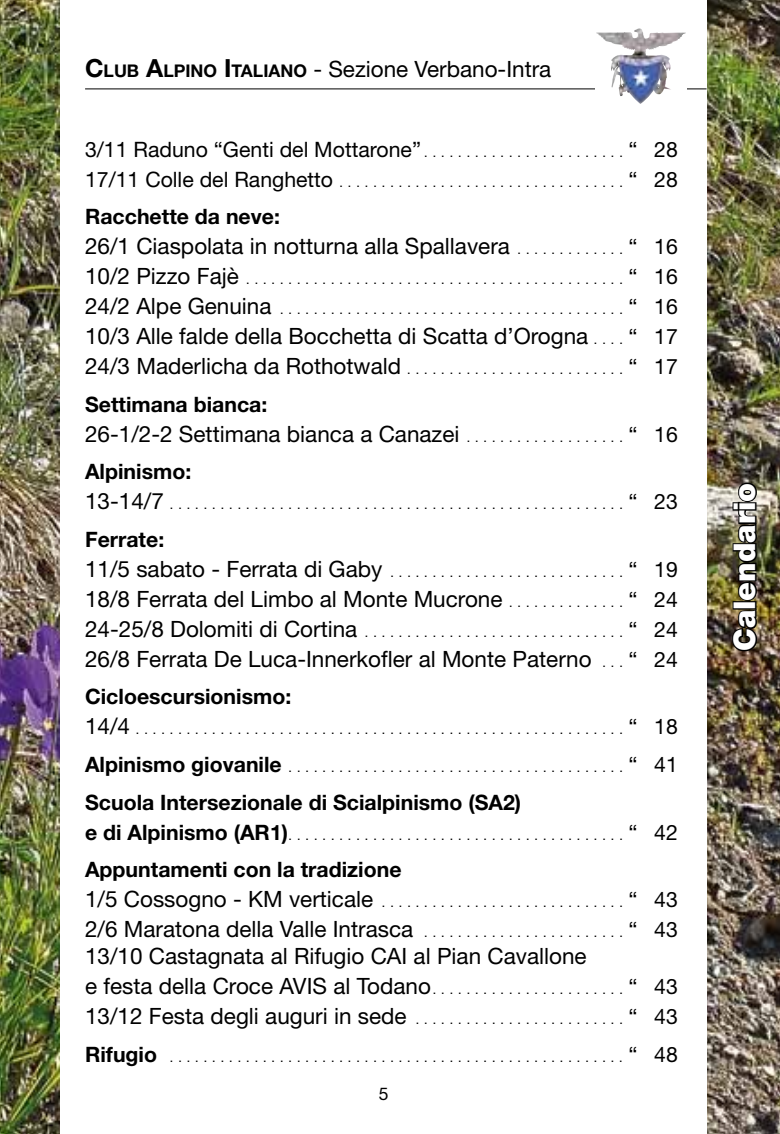
<style>
.page{position:relative;width:780px;height:1134px;background:#fff}
.page>*{position:absolute;margin:0;border:0;box-sizing:border-box;transform-origin:0 0}
.t1{font:900 30px "Helvetica Neue LT Std";color:#fff}
.t2{font:22.5px/30px "Helvetica Neue LT Std";color:#000}
.t3{font:700 21.25px "Helvetica Neue LT Std";color:#000}
.t4{font:21.25px "Helvetica Neue LT Std";color:#000}
.t5{font:17.5px "Helvetica Neue LT Std";color:#000}
.t6{font:12.5px "Helvetica Neue LT Std";color:#000}
.s1{font-weight:700;font-size:25px}
.s2{font-weight:700;font-size:17.5px}
.s3{font-size:12.5px}
.s4{font-size:21.25px}
.s5{font-size:22.5px}
.s6{font-weight:700;font-size:21.25px}
</style>
<div class="page">
<img style="left:0;top:0;width:780px;height:1134px">
<div style="left:60px;top:0;width:646px;height:1134px;background:#fff"></div>
<hr style="left:85px;top:88px;width:621px;height:1px;background:#000">
<div style="left:595px;top:24px;width:92px;height:85px;background:#fff"></div>
<img style="left:594px;top:29px;width:78px;height:75px">
<img style="left:730px;top:481px;width:28px;height:172px">
<h2 class="t2" style="left:85px;top:54px;width:468px"><span class="s1">C</span><span class="s2">LUB</span> <span class="s1">A</span><span class="s2">LPINO</span> <span class="s1">I</span><span class="s2">TALIANO</span> - Sezione Verbano-Intra</h2>
<h3 class="t4" style="left:85px;top:137px;width:594px">3/11 Raduno “Genti del Mottarone”<span class="s3">........................</span> “ 28</h3>
<p class="t6" style="left:85px;top:175px;width:594px"><span class="s4">17/11 Colle del Ranghetto</span>..................................<span class="s4">“ 28</span></p>
<h3 class="t3" style="left:85px;top:204px;width:196px">Racchette da neve:</h3>
<h2 class="t2" style="left:85px;top:231px;width:594px">26/1 Ciaspolata in notturna alla Spallavera <span class="s3">. . . . . . . . . . . . .</span> <span class="s4">“ 16</span></h2>
<p class="t6" style="left:85px;top:273px;width:594px"><span class="s5">10/2 Pizzo Fajè</span> .............................................<span class="s4">“ 16</span></p>
<p class="t6" style="left:85px;top:303px;width:594px"><span class="s5">24/2 Alpe Genuina</span> .........................................<span class="s4">“ 16</span></p>
<h2 class="t2" style="left:85px;top:321px;width:594px">10/3 Alle falde della Bocchetta di Scatta d’Orogna <span class="s3">. . . .</span> <span class="s4">“ 17<br></span>24/3 Maderlicha da Rothotwald<span class="s3">..........................</span><span class="s4">“ 17</span></h2>
<h3 class="t3" style="left:85px;top:391px;width:184px">Settimana bianca:</h3>
<h2 class="t2" style="left:85px;top:419px;width:594px">26-1/2-2 Settimana bianca a Canazei <span class="s3">. . . . . . . . . . . . . . . . . . .</span> <span class="s4">“ 16</span></h2>
<h3 class="t3" style="left:85px;top:459px;width:108px">Alpinismo:</h3>
<p class="t6" style="left:85px;top:498px;width:594px"><span class="s5">13-14/7</span>......................................................<span class="s4">“ 23</span></p>
<h3 class="t3" style="left:85px;top:526px;width:81px">Ferrate:</h3>
<p class="t6" style="left:85px;top:565px;width:594px"><span class="s5">11/5 sabato - Ferrata di Gaby</span> ............................<span class="s4">“ 19</span></p>
<h2 class="t2" style="left:85px;top:584px;width:594px">18/8 Ferrata del Limbo al Monte Mucrone <span class="s3">. . . . . . . . . . . . . .</span> <span class="s4">“ 24</span></h2>
<p class="t6" style="left:85px;top:625px;width:594px"><span class="s5">24-25/8 Dolomiti di Cortina</span> ...............................<span class="s4">“ 24</span></p>
<h2 class="t2" style="left:85px;top:644px;width:594px">26/8 Ferrata De Luca-Innerkofler al Monte Paterno <span class="s3">. . .</span> <span class="s4">“ 24</span></h2>
<h3 class="t3" style="left:85px;top:684px;width:208px">Cicloescursionismo:</h3>
<p class="t6" style="left:85px;top:723px;width:594px"><span class="s5">14/4</span>..........................................................<span class="s4">“ 18</span></p>
<p class="t6" style="left:85px;top:760px;width:594px"><span class="s6">Alpinismo giovanile</span> ........................................<span class="s4">“ 41</span></p>
<h3 class="t3" style="left:85px;top:789px;width:437px">Scuola Intersezionale di Scialpinismo (SA2)</h3>
<p class="t6" style="left:85px;top:828px;width:594px"><span class="s6">e di Alpinismo (AR1)</span>........................................<span class="s4">“ 42</span></p>
<h3 class="t3" style="left:85px;top:856px;width:318px">Appuntamenti con la tradizione</h3>
<p class="t6" style="left:85px;top:895px;width:594px"><span class="s5">1/5 Cossogno - KM verticale</span> .............................<span class="s4">“ 43</span></p>
<h2 class="t2" style="left:85px;top:915px;width:594px;line-height:27px">2/6 Maratona della Valle Intrasca <span class="s3">. . . . . . . . . . . . . . . . . . . . . . . .</span> <span class="s4">“ 43<br></span>13/10 Castagnata al Rifugio CAI al Pian Cavallone</h2>
<h2 class="t2" style="left:85px;top:971px;width:594px">e festa della Croce AVIS al Todano<span class="s3">.......................</span><span class="s4">“ 43<br></span>13/12 Festa degli auguri in sede <span class="s3">.........................</span><span class="s4">“ 43</span></h2>
<p class="t6" style="left:85px;top:1050px;width:594px"><span class="s6">Rifugio</span> ......................................................<span class="s4">“ 48</span></p>
<h3 class="t5" style="left:379px;top:1084px;width:11px">5</h3>
<h1 class="t1" style="left:726px;top:651px;width:170px;rotate:-90deg">Calendario</h1>
</div>
